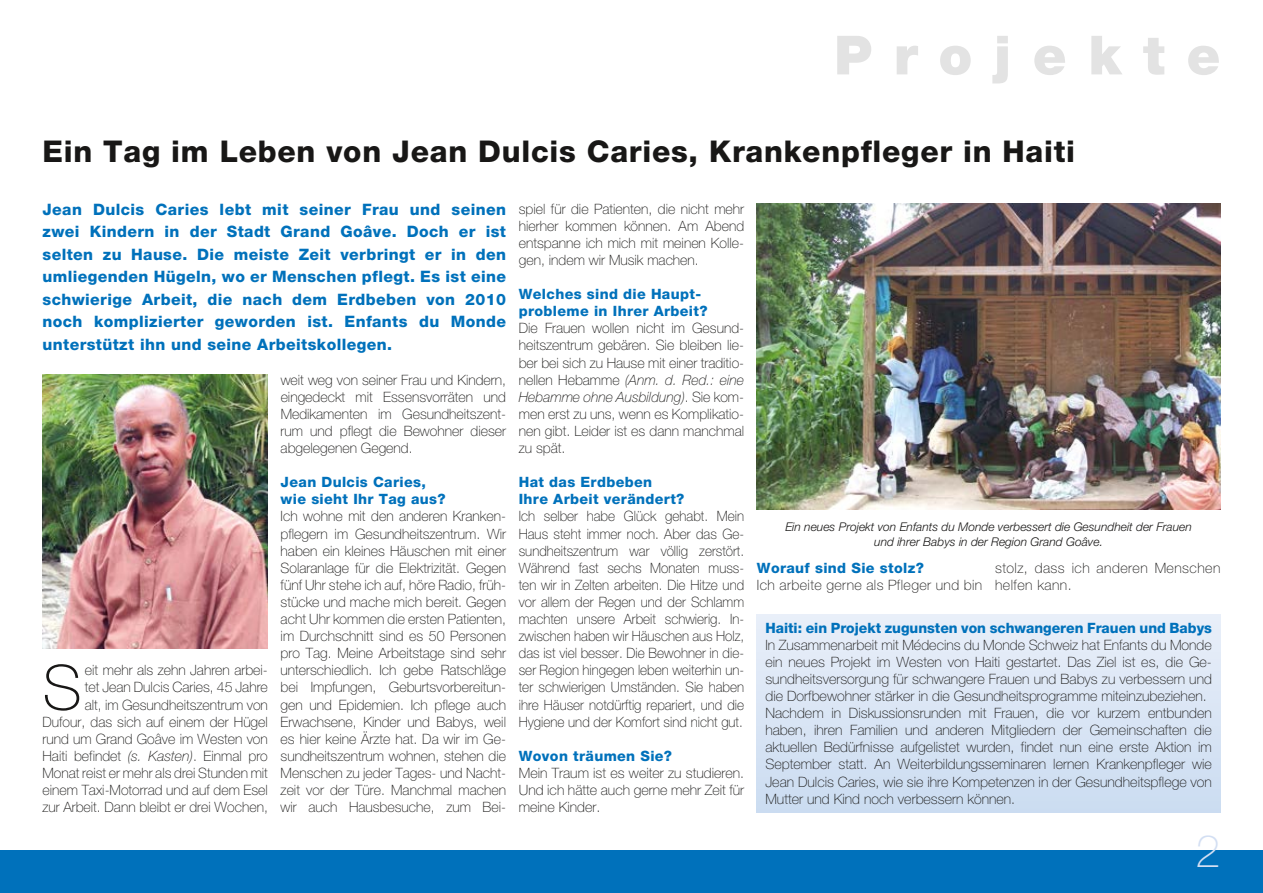
<style>
.page{position:relative;width:1263px;height:893px;background:#fff}
.page>*{position:absolute;margin:0;border:0;box-sizing:border-box;transform-origin:0 0}
.t1{font:100 62.1px "Helvetica Neue LT Pro";color:#181716}
.t2{font:900 54px "Helvetica Neue LT Pro";letter-spacing:.4em;color:#e3e3e3}
.t3{font:100 45px "Helvetica Neue LT Pro";color:#d3dff3}
.t4{font:800 30px "Helvetica Neue LT Pro";letter-spacing:.025em;color:#181716}
.t5{font:800 15.75px/22.5px "Helvetica Neue LT Pro";letter-spacing:.025em;color:#0071bb;text-align:justify}
.t6{font:100 14.25px/17.1px "Helvetica Neue LT Pro";color:#181716;text-align:justify}
.t7{font:100 14.25px/17.1px "Helvetica Neue LT Pro";color:#181716;text-align:justify;scale:.95 1}
.t8{font:800 14.25px/17.1px "Helvetica Neue LT Pro";letter-spacing:.025em;color:#0071bb}
.t9{font:100 14.25px/17.1px "Helvetica Neue LT Pro";letter-spacing:.03em;color:#181716}
.t10{font:800 14.25px "Helvetica Neue LT Pro";color:#0071bb}
.t11{font:italic 300 12px/14.4px "Helvetica Neue LT Pro";color:#181716;text-align:center}
.s1{font-style:italic}
</style>
<div class="page">
<div style="left:0;top:850px;width:1263px;height:43px;background:#0071bb"></div>
<img style="left:43px;top:374px;width:225px;height:274px">
<img style="left:757px;top:203px;width:463px;height:307px">
<div style="left:757px;top:614px;width:463px;height:198px;background:linear-gradient(to bottom,#e9eff9,#cbdcf1)"></div>
<h2 class="t2" style="left:834px;top:23px;width:388px">Projekte</h2>
<h3 class="t4" style="left:43px;top:133px;width:1034px">Ein Tag im Leben von Jean Dulcis Caries, Krankenpfleger in Haiti</h3>
<p class="t5" style="left:43px;top:198px;width:465px">Jean Dulcis Caries lebt mit seiner Frau und seinen zwei Kindern in der Stadt Grand Goâve. Doch er ist selten zu Hause. Die meiste Zeit verbringt er in den umliegenden Hügeln, wo er Menschen pflegt. Es ist eine schwierige Arbeit, die nach dem Erdbeben von 2010 noch komplizierter geworden ist. Enfants du Monde unterstützt ihn und seine Arbeitskollegen.</p>
<p class="t6" style="left:519px;top:200px;width:227px">spiel für die Patienten, die nicht mehr hierher kommen können. Am Abend entspanne ich mich mit meinen Kolle&shy;gen, indem wir Musik machen.</p>
<p class="t8" style="left:519px;top:285px;width:190px">Welches sind die Haupt&shy;probleme in Ihrer Arbeit?</p>
<p class="t6" style="left:519px;top:320px;width:227px">Die Frauen wollen nicht im Gesund&shy;heitszentrum gebären. Sie bleiben lie&shy;ber bei sich zu Hause mit einer traditio&shy;nellen Hebamme <span class="s1">(Anm. d. Red.: eine Hebamme ohne Ausbildung)</span>. Sie kom&shy;men erst zu uns, wenn es Komplikatio&shy;nen gibt. Leider ist es dann manchmal zu spät.</p>
<p class="t8" style="left:519px;top:474px;width:167px">Hat das Erdbeben<br>Ihre Arbeit verändert?</p>
<p class="t7" style="left:519px;top:508px;width:239px">Ich selber habe Glück gehabt. Mein Haus steht immer noch. Aber das Ge&shy;sundheitszentrum war völlig zerstört.<br>Während fast sechs Monaten muss&shy;ten wir in Zelten arbeiten. Die Hitze und vor allem der Regen und der Schlamm machten unsere Arbeit schwierig. In&shy;zwischen haben wir Häuschen aus Holz, das ist viel besser. Die Bewohner in die&shy;ser Region hingegen leben weiterhin un&shy;ter schwierigen Umständen. Sie haben ihre Häuser notdürftig repariert, und die Hygiene und der Komfort sind nicht gut.</p>
<p class="t8" style="left:519px;top:747px;width:155px">Wovon träumen Sie?</p>
<p class="t6" style="left:519px;top:764px;width:227px">Mein Traum ist es weiter zu studieren.<br>Und ich hätte auch gerne mehr Zeit für meine Kinder.</p>
<p class="t6" style="left:281px;top:371px;width:227px">weit weg von seiner Frau und Kindern, eingedeckt mit Essensvorräten und Medikamenten im Gesundheitszent&shy;rum und pflegt die Bewohner dieser abgelegenen Gegend.</p>
<p class="t8" style="left:281px;top:474px;width:167px">Jean Dulcis Caries, wie sieht Ihr Tag aus?</p>
<p class="t6" style="left:281px;top:508px;width:227px">Ich wohne mit den anderen Kranken&shy;pflegern im Gesundheitszentrum. Wir haben ein kleines Häuschen mit einer Solaranlage für die Elektrizität. Gegen fünf Uhr stehe ich auf, höre Radio, früh&shy;stücke und mache mich bereit. Gegen acht Uhr kommen die ersten Patienten, im Durchschnitt sind es 50 Personen pro Tag. Meine Arbeitstage sind sehr unterschiedlich. Ich gebe Ratschläge bei Impfungen, Geburtsvorbereitun&shy;gen und Epidemien. Ich pflege auch Erwachsene, Kinder und Babys, weil es hier keine Ärzte hat. Da wir im Ge&shy;sundheitszentrum wohnen, stehen die Menschen zu jeder Tages- und Nacht&shy;zeit vor der Türe. Manchmal machen wir auch Hausbesuche, zum Bei-</p>
<p class="t11" style="left:785px;top:519px;width:408px">Ein neues Projekt von Enfants du Monde verbessert die Gesundheit der Frauen und ihrer Babys in der Region Grand Goâve.</p>
<p class="t8" style="left:757px;top:559px;width:168px">Worauf sind Sie stolz?</p>
<p class="t9" style="left:757px;top:576px;width:227px">Ich arbeite gerne als Pfleger und bin</p>
<p class="t9" style="left:995px;top:559px;width:227px">stolz, dass ich anderen Menschen helfen kann.</p>
<p class="t10" style="left:765px;top:619px;width:448px">Haiti: ein Projekt zugunsten von schwangeren Frauen und Babys</p>
<p class="t6" style="left:765px;top:636px;width:448px;text-align:left">In Zusammenarbeit mit Médecins du Monde Schweiz hat Enfants du Monde ein neues Projekt im Westen von Haiti gestartet. Das Ziel ist es, die Ge&shy;sundheitsversorgung für schwangere Frauen und Babys zu verbessern und die Dorfbewohner stärker in die Gesundheitsprogramme miteinzubeziehen.<br>Nachdem in Diskussionsrunden mit Frauen, die vor kurzem entbunden haben, ihren Familien und anderen Mitgliedern der Gemeinschaften die aktuellen Bedürfnisse aufgelistet wurden, findet nun eine erste Aktion im September statt. An Weiterbildungsseminaren lernen Krankenpfleger wie Jean Dulcis Caries, wie sie ihre Kompetenzen in der Gesundheitspflege von Mutter und Kind noch verbessern können.</p>
<h1 class="t1" style="left:43px;top:652px;width:41px">S</h1>
<p class="t6" style="left:43px;top:662px;width:227px;text-align:right">eit mehr als zehn Jahren arbei-<br>tet Jean Dulcis Caries, 45 Jahre<br>alt, im Gesundheitszentrum von Dufour, das sich auf einem der Hügel rund um Grand Goâve im Westen von Haiti befindet <span class="s1">(s. Kasten)</span>. Einmal pro Monat reist er mehr als drei Stunden mit einem Taxi-Motorrad und auf dem Esel zur Arbeit. Dann bleibt er drei Wochen,</p>
<h3 class="t3" style="left:1195px;top:825px;width:27px">2</h3>
</div>
